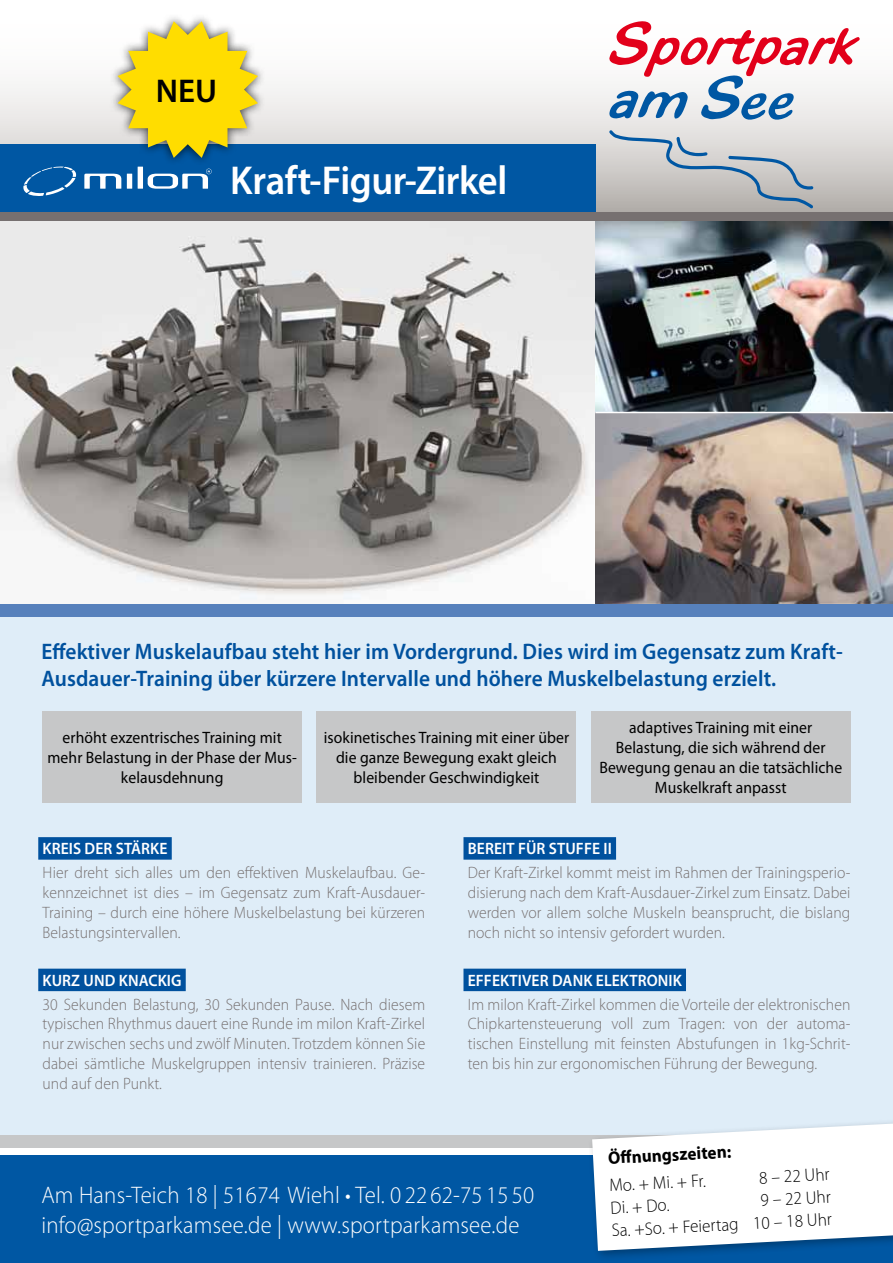
<style>
.page{position:relative;width:893px;height:1263px;background:#fff}
.page>*{position:absolute;margin:0;border:0;box-sizing:border-box;transform-origin:0 0}
.t1{font:600 40.5px "Myriad Pro";letter-spacing:-.01em;color:#fff;scale:.95 1}
.t2{font:600 33px "Myriad Pro";color:#000}
.t3{font:300 24px/30px "Myriad Pro";letter-spacing:.01em;color:#fff;scale:.95 1}
.t4{font:600 22.5px/27px "Myriad Pro";letter-spacing:.005em;color:#00519e;scale:.95 1}
.t5{font:300 18px/22.5px "Myriad Pro";color:#000;text-align:right;scale:.95 1}
.t6{font:700 18px "Myriad Pro";color:#000;scale:.95 1}
.t7{font:300 16.5px/19.8px "Myriad Pro";letter-spacing:.005em;color:#767070;text-align:justify;scale:.95 1}
.t8{font:16.5px/19.8px "Myriad Pro";letter-spacing:.005em;color:#000;text-align:center;scale:.95 1}
.t9{font:600 16.5px "Myriad Pro";letter-spacing:.005em;color:#fff;scale:.95 1}
</style>
<div class="page">
<div style="left:0;top:0;width:893px;height:222px;background:linear-gradient(to bottom,#fff,#bab5b2)"></div>
<div style="left:0;top:617px;width:893px;height:522px;background:#dfedf8"></div>
<img style="left:0;top:221px;width:893px;height:383px">
<div style="left:0;top:1155px;width:893px;height:108px;background:#0057a3"></div>
<div style="left:0;top:144px;width:595px;height:69px;background:#0057a3"></div>
<div style="left:0;top:604px;width:893px;height:12px;background:#5781bc"></div>
<div style="left:38px;top:837px;width:134px;height:23px;background:#00519e"></div>
<div style="left:38px;top:969px;width:148px;height:22px;background:#00519e"></div>
<div style="left:463px;top:837px;width:153px;height:23px;background:#00519e"></div>
<div style="left:463px;top:969px;width:223px;height:22px;background:#00519e"></div>
<div style="left:43px;top:711px;width:259px;height:92px;background:#c6c7c8"></div>
<div style="left:317px;top:711px;width:259px;height:92px;background:#c6c7c8"></div>
<div style="left:591px;top:711px;width:259px;height:92px;background:#c6c7c8"></div>
<div style="left:0;top:1135px;width:893px;height:12px;background:#c6c7c8"></div>
<div style="left:0;top:213px;width:893px;height:8px;background:#767070"></div>
<div style="left:587px;top:1117px;width:306px;height:144px;background:#000;opacity:.3"></div>
<svg style="left:592px;top:1123px;width:301px;height:128px"></svg>
<svg style="left:23px;top:166px;width:53px;height:30px"></svg>
<div style="left:138px;top:167px;width:5px;height:22px;background:#fff"></div>
<svg style="left:84px;top:174px;width:37px;height:15px"></svg>
<svg style="left:127px;top:174px;width:5px;height:15px"></svg>
<svg style="left:148px;top:169px;width:64px;height:20px"></svg>
<hr style="left:595px;top:412px;width:298px;height:1px;background:#fff">
<div style="left:109px;top:13px;width:157px;height:153px;background:#000;opacity:.75"></div>
<svg style="left:117px;top:21px;width:141px;height:137px"></svg>
<svg style="left:609px;top:130px;width:204px;height:78px;background:#bec2c5"></svg>
<svg style="left:608px;top:19px;width:252px;height:103px"></svg>
<h2 class="t2" style="left:156px;top:70px;width:63px">NEU</h2>
<h1 class="t1" style="left:230px;top:154px;width:293px">Kraft-Figur-Zirkel</h1>
<h3 class="t4" style="left:41px;top:637px;width:845px">Effektiver Muskelaufbau steht hier im Vordergrund. Dies wird im Gegensatz zum Kraft-<br>Ausdauer-Training über kürzere Intervalle und höhere Muskelbelastung erzielt.</h3>
<p class="t8" style="left:47px;top:728px;width:264px">erhöht exzentrisches Training mit mehr Belastung in der Phase der Mus&shy;kelausdehnung</p>
<p class="t8" style="left:324px;top:728px;width:260px">isokinetisches Training mit einer über die ganze Bewegung exakt gleich bleibender Geschwindigkeit</p>
<p class="t8" style="left:599px;top:718px;width:257px">adaptives Training mit einer<br>Belastung, die sich während der<br>Bewegung genau an die tatsächliche<br>Muskelkraft anpasst</p>
<p class="t9" style="left:43px;top:838px;width:133px">KREIS DER STÄRKE</p>
<p class="t7" style="left:43px;top:863px;width:404px">Hier dreht sich alles um den effektiven Muskelaufbau. Ge&shy;kennzeichnet ist dies – im Gegensatz zum Kraft-Ausdauer-Training – durch eine höhere Muskelbelastung bei kürzeren Belastungsintervallen.</p>
<p class="t9" style="left:43px;top:969px;width:148px">KURZ UND KNACKIG</p>
<p class="t7" style="left:43px;top:994px;width:404px">30 Sekunden Belastung, 30 Sekunden Pause. Nach diesem typischen Rhythmus dauert eine Runde im milon Kraft-Zirkel nur zwischen sechs und zwölf Minuten. Trotzdem können Sie dabei sämtliche Muskelgruppen intensiv trainieren. Präzise und auf den Punkt.</p>
<p class="t9" style="left:468px;top:838px;width:153px">BEREIT FÜR STUFFE II</p>
<p class="t7" style="left:468px;top:863px;width:404px">Der Kraft-Zirkel kommt meist im Rahmen der Trainingsperio&shy;disierung nach dem Kraft-Ausdauer-Zirkel zum Einsatz. Dabei werden vor allem solche Muskeln beansprucht, die bislang noch nicht so intensiv gefordert wurden.</p>
<p class="t9" style="left:468px;top:969px;width:227px">EFFEKTIVER DANK ELEKTRONIK</p>
<p class="t7" style="left:468px;top:994px;width:404px">Im milon Kraft-Zirkel kommen die Vorteile der elektronischen Chipkartensteuerung voll zum Tragen: von der automa&shy;tischen Einstellung mit feinsten Abstufungen in 1kg-Schrit&shy;ten bis hin zur ergonomischen Führung der Bewegung.</p>
<h3 class="t3" style="left:41px;top:1180px;width:520px">Am Hans-Teich 18 | 51674 Wiehl • Tel. 0 22 62-75 15 50 info@sportparkamsee.de | www.sportparkamsee.de</h3>
<p class="t6" style="left:607px;top:1146px;width:131px;rotate:-3deg">Öffnungszeiten:</p>
<p class="t5" style="left:609px;top:1174px;width:103px;rotate:-3deg">Mo. + Mi. + Fr.</p>
<p class="t5" style="left:759px;top:1166px;width:76px;rotate:-3deg">8 – 22 Uhr</p>
<p class="t5" style="left:610px;top:1196px;width:64px;rotate:-3deg">Di. + Do.</p>
<p class="t5" style="left:610px;top:1196px;width:234px;rotate:-3deg">9 – 22 Uhr<br>Sa. +So. + Feiertag 10 – 18 Uhr</p>
</div>
